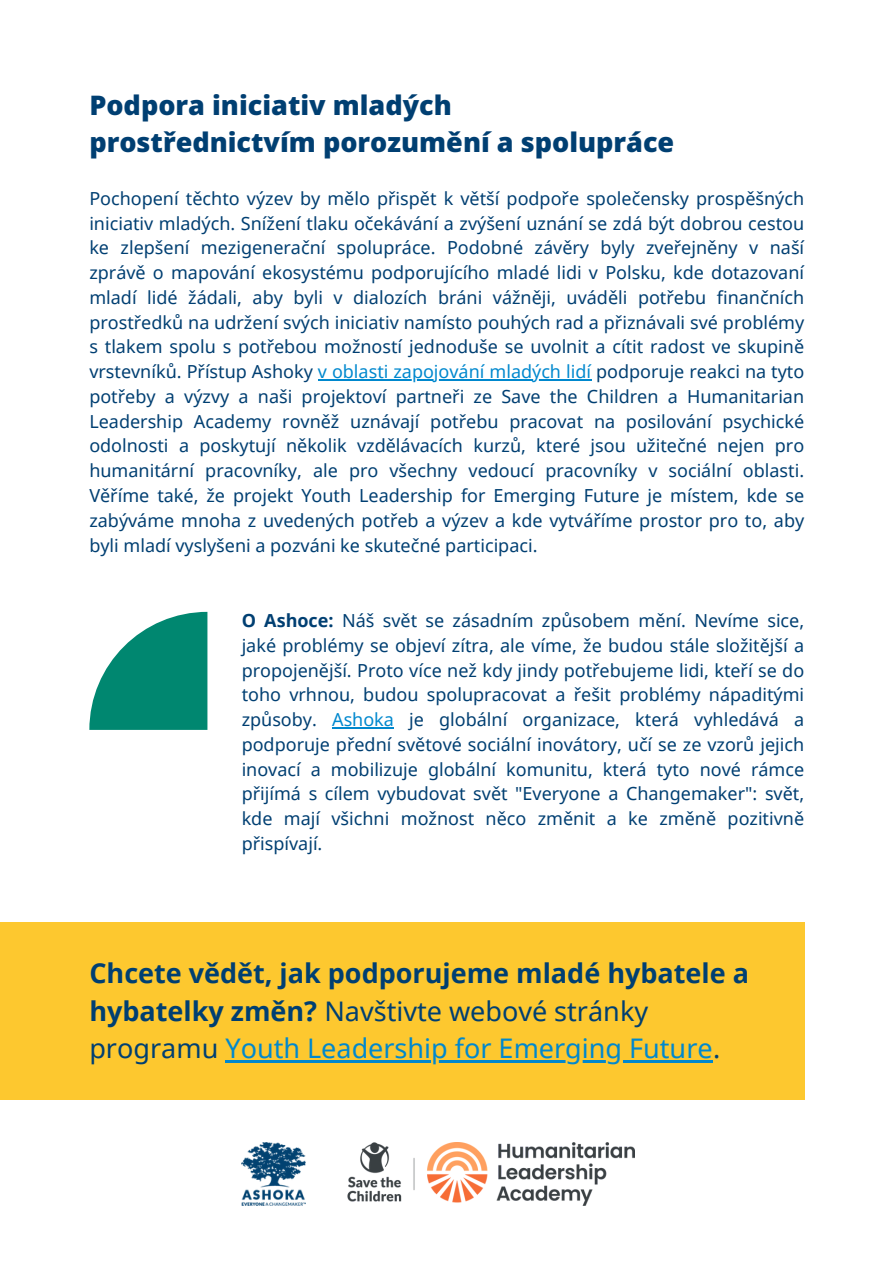
<style>
.page{position:relative;width:894px;height:1264px;background:#fff}
.page>*{position:absolute;margin:0;border:0;box-sizing:border-box;transform-origin:0 0}
.t1{font:700 27px/37.2px "Noto Sans";color:#003f72}
.t2{font:900 27px/37.2px "Noto Sans";color:#003f72}
.t3{font:18px/24.8px "Noto Sans";color:#003f72;text-align:justify}
.s1{color:#0088ce}
.s2{font-weight:700}
.s3{font-weight:400}
.s4{font-weight:400;color:#0088ce}
</style>
<div class="page">
<hr style="left:318px;top:379px;width:273px;height:1px;background:#0088ce">
<svg style="left:89px;top:612px;width:118px;height:118px"></svg>
<hr style="left:332px;top:727px;width:62px;height:1px;background:#0088ce">
<img style="left:347px;top:1142px;width:287px;height:63px">
<img style="left:241px;top:1142px;width:65px;height:63px">
<div style="left:0;top:921px;width:804px;height:178px;background:#fdc82f"></div>
<hr style="left:225px;top:1059px;width:488px;height:3px;background:#0088ce">
<p class="t2" style="left:89px;top:86px;width:586px">Podpora iniciativ mladých prostřednictvím porozumění a spolupráce</p>
<h1 class="t3" style="left:89px;top:185px;width:716px">Pochopení těchto výzev by mělo přispět k větší podpoře společensky prospěšných iniciativ mladých. Snížení tlaku očekávání a zvýšení uznání se zdá být dobrou cestou ke zlepšení mezigenerační spolupráce. Podobné závěry byly zveřejněny v naší zprávě o mapování ekosystému podporujícího mladé lidi v Polsku, kde dotazovaní mladí lidé žádali, aby byli v dialozích bráni vážněji, uváděli potřebu finančních prostředků na udržení svých iniciativ namísto pouhých rad a přiznávali své problémy s tlakem spolu s potřebou možností jednoduše se uvolnit a cítit radost ve skupině vrstevníků. Přístup Ashoky <span class="s1">v oblasti zapojování mladých lidí</span> podporuje reakci na tyto</h1>
<p class="t3" style="left:89px;top:383px;width:716px">potřeby a výzvy a naši projektoví partneři ze Save the Children a Humanitarian Leadership Academy rovněž uznávají potřebu pracovat na posilování psychické odolnosti a poskytují několik vzdělávacích kurzů, které jsou užitečné nejen pro humanitární pracovníky, ale pro všechny vedoucí pracovníky v sociální oblasti.<br>Věříme také, že projekt Youth Leadership for Emerging Future je místem, kde se zabýváme mnoha z uvedených potřeb a výzev a kde vytváříme prostor pro to, aby byli mladí vyslyšeni a pozváni ke skutečné participaci.</p>
<p class="t3" style="left:241px;top:607px;width:564px"><span class="s2">O Ashoce:</span> Náš svět se zásadním způsobem mění. Nevíme sice, jaké problémy se objeví zítra, ale víme, že budou stále složitější a propojenější. Proto více než kdy jindy potřebujeme lidi, kteří se do toho vrhnou, budou spolupracovat a řešit problémy nápaditými způsoby. <span class="s1">Ashoka</span> je globální organizace, která vyhledává a podporuje přední světové sociální inovátory, učí se ze vzorů jejich inovací a mobilizuje globální komunitu, která tyto nové rámce přijímá s cílem vybudovat svět "Everyone a Changemaker": svět, kde mají všichni možnost něco změnit a ke změně pozitivně přispívají.</p>
<p class="t1" style="left:89px;top:954px;width:661px">Chcete vědět, jak podporujeme mladé hybatele a hybatelky změn? <span class="s3">Navštivte webové stránky programu</span> <span class="s4">Youth Leadership for Emerging Future</span><span class="s3">.</span></p>
</div>
